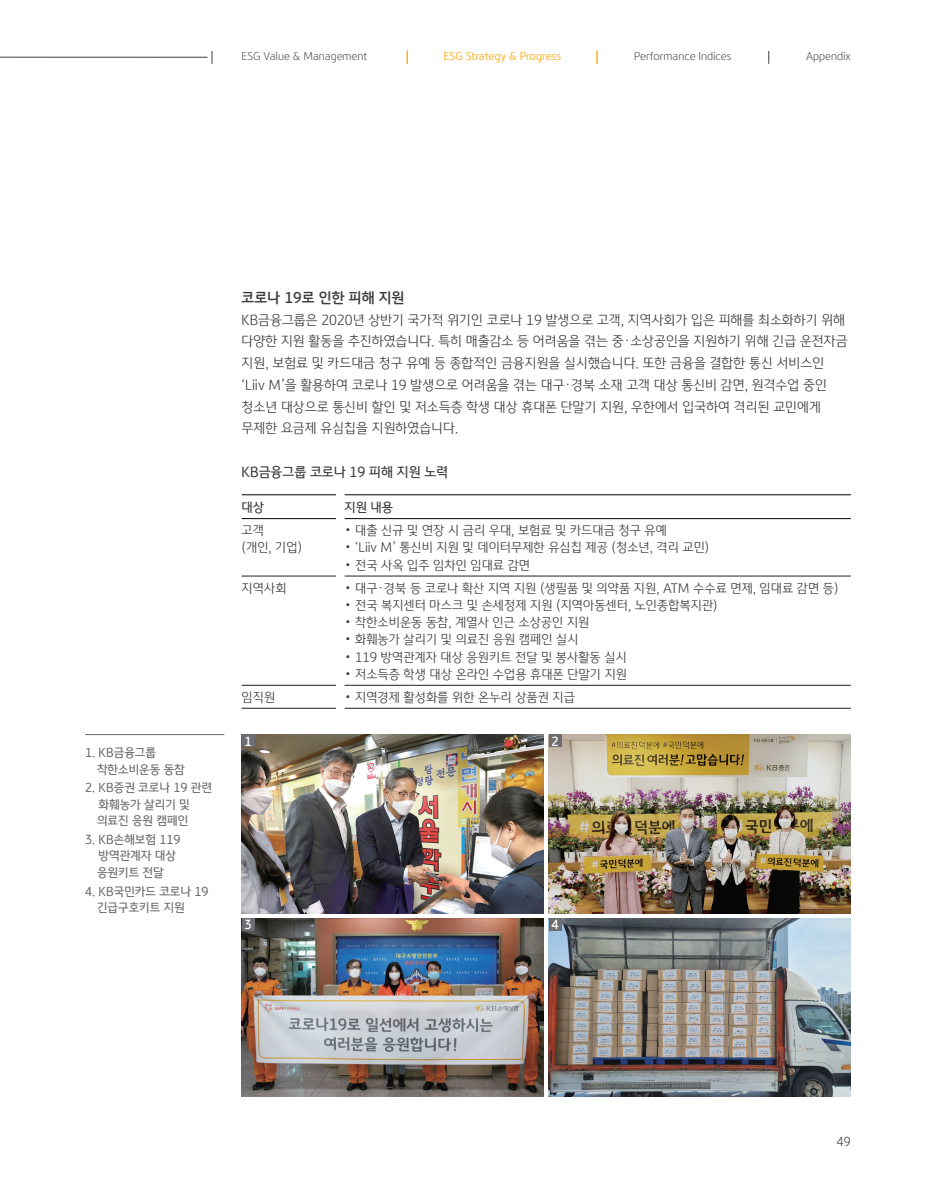
<style>
.page{position:relative;width:936px;height:1191px;background:#fff}
.page>*{position:absolute;margin:0;border:0;box-sizing:border-box;transform-origin:0 0}
.KB_본문제목_2{font:700 14.25px "KBFG Text";color:#3e3e3f}
.KB_본문_1{font:300 13.5px/21.8px "KBFG Text";color:#3e3e3f}
.KB_표_위_제목{font:500 13.5px "KBFG Text";color:#3e3e3f}
.KB_표본문{font:300 12.75px "KBFG Text";color:#3e3e3f}
.KB_표제목{font:500 12.75px "KBFG Text";color:#3e3e3f}
.KB_사진캡션{font:500 12px/16.5px "KBFG Text";color:#6c6d70}
.KB_표본문-2{font:700 12px "KBFG Text";color:#fff}
.t1{font:300 12px "KBFG Text";color:#3e3e3f}
.t2{font:300 10.5px "KBFG Text";color:#545557}
.t3{font:500 10.5px "KBFG Text";color:#fcb633}
</style>
<div class="page">
<svg style="left:768px;top:51px;width:1px;height:13px"></svg>
<svg style="left:212px;top:51px;width:1px;height:13px"></svg>
<hr style="left:0;top:57px;width:207px;height:1px;background:#3e3e3f">
<hr style="left:242px;top:494px;width:94px;height:1px;background:#231f20">
<hr style="left:344px;top:494px;width:506px;height:1px;background:#231f20">
<hr style="left:242px;top:518px;width:94px;height:1px;background:#231f20">
<hr style="left:344px;top:518px;width:506px;height:1px;background:#231f20">
<hr style="left:242px;top:576px;width:94px;height:1px;background:#231f20">
<hr style="left:344px;top:576px;width:506px;height:1px;background:#231f20">
<hr style="left:242px;top:685px;width:94px;height:1px;background:#231f20">
<hr style="left:344px;top:685px;width:506px;height:1px;background:#231f20">
<hr style="left:242px;top:708px;width:94px;height:1px;background:#231f20">
<hr style="left:344px;top:708px;width:506px;height:1px;background:#231f20">
<img style="left:242px;top:918px;width:301px;height:178px">
<img style="left:549px;top:918px;width:301px;height:178px">
<img style="left:242px;top:734px;width:301px;height:179px">
<img style="left:549px;top:734px;width:301px;height:179px">
<hr style="left:85px;top:734px;width:139px;height:1px;background:#6c6d70">
<div style="left:242px;top:734px;width:12px;height:13px;background:#6c6d70"></div>
<div style="left:242px;top:918px;width:12px;height:13px;background:#6c6d70"></div>
<div style="left:549px;top:734px;width:12px;height:13px;background:#6c6d70"></div>
<div style="left:549px;top:918px;width:12px;height:13px;background:#6c6d70"></div>
<svg style="left:406px;top:50px;width:2px;height:14px"></svg>
<svg style="left:596px;top:50px;width:1px;height:14px"></svg>
<p class="t2" style="left:242px;top:50px;width:127px">ESG Value &amp; Management</p>
<p class="t3" style="left:443px;top:50px;width:119px">ESG Strategy &amp; Progress</p>
<p class="t2" style="left:634px;top:50px;width:99px">Performance Indices</p>
<p class="t2" style="left:806px;top:50px;width:46px">Appendix</p>
<p class="KB_사진캡션" style="left:85px;top:744px;width:72px">1. KB금융그룹</p>
<p class="KB_사진캡션" style="left:97px;top:761px;width:89px">착한소비운동 동참</p>
<p class="KB_사진캡션" style="left:99px;top:779px;width:115px;text-indent:-13px">2. KB증권 코로나 19 관련 화훼농가 살리기 및</p>
<p class="KB_사진캡션" style="left:97px;top:812px;width:93px">의료진 응원 캠페인</p>
<p class="KB_사진캡션" style="left:99px;top:831px;width:84px;text-indent:-13px">3. KB손해보험 119 방역관계자 대상</p>
<p class="KB_사진캡션" style="left:97px;top:864px;width:68px">응원키트 전달</p>
<p class="KB_사진캡션" style="left:85px;top:882px;width:125px">4. KB국민카드 코로나 19</p>
<p class="KB_사진캡션" style="left:97px;top:899px;width:89px">긴급구호키트 지원</p>
<p class="KB_본문제목_2" style="left:242px;top:288px;width:164px">코로나 19로 인한 피해 지원</p>
<p class="KB_본문_1" style="left:242px;top:308px;width:607px">KB금융그룹은 2020년 상반기 국가적 위기인 코로나 19 발생으로 고객, 지역사회가 입은 피해를 최소화하기 위해 다양한 지원 활동을 추진하였습니다. 특히 매출감소 등 어려움을 겪는 중·소상공인을 지원하기 위해 긴급 운전자금 지원, 보험료 및 카드대금 청구 유예 등 종합적인 금융지원을 실시했습니다. 또한 금융을 결합한 통신 서비스인</p>
<p class="KB_본문_1" style="left:242px;top:374px;width:586px">‘Liiv M’을 활용하여 코로나 19 발생으로 어려움을 겪는 대구·경북 소재 고객 대상 통신비 감면, 원격수업 중인 청소년 대상으로 통신비 할인 및 저소득층 학생 대상 휴대폰 단말기 지원, 우한에서 입국하여 격리된 교민에게 무제한 요금제 유심칩을 지원하였습니다.</p>
<p class="KB_표_위_제목" style="left:242px;top:463px;width:208px">KB금융그룹 코로나 19 피해 지원 노력</p>
<p class="KB_표제목" style="left:242px;top:499px;width:24px">대상</p>
<p class="KB_표제목" style="left:344px;top:499px;width:50px">지원 내용</p>
<p class="KB_표본문" style="left:242px;top:522px;width:24px">고객</p>
<p class="KB_표본문" style="left:242px;top:539px;width:62px">(개인, 기업)</p>
<p class="KB_표본문" style="left:344px;top:522px;width:324px">∙ 대출 신규 및 연장 시 금리 우대, 보험료 및 카드대금 청구 유예</p>
<p class="KB_표본문" style="left:344px;top:539px;width:366px">∙ ‘Liiv M’ 통신비 지원 및 데이터무제한 유심칩 제공 (청소년, 격리 교민)</p>
<p class="KB_표본문" style="left:344px;top:557px;width:187px">∙ 전국 사옥 입주 임차인 임대료 감면</p>
<p class="KB_표본문" style="left:242px;top:580px;width:46px">지역사회</p>
<p class="KB_표본문" style="left:344px;top:580px;width:495px">∙ 대구·경북 등 코로나 확산 지역 지원 (생필품 및 의약품 지원, ATM 수수료 면제, 임대료 감면 등)</p>
<p class="KB_표본문" style="left:344px;top:597px;width:374px">∙ 전국 복지센터 마스크 및 손세정제 지원 (지역아동센터, 노인종합복지관)</p>
<p class="KB_표본문" style="left:344px;top:614px;width:246px">∙ 착한소비운동 동참, 계열사 인근 소상공인 지원</p>
<p class="KB_표본문" style="left:344px;top:631px;width:235px">∙ 화훼농가 살리기 및 의료진 응원 캠페인 실시</p>
<p class="KB_표본문" style="left:344px;top:649px;width:284px">∙ 119 방역관계자 대상 응원키트 전달 및 봉사활동 실시</p>
<p class="KB_표본문" style="left:344px;top:666px;width:284px">∙ 저소득층 학생 대상 온라인 수업용 휴대폰 단말기 지원</p>
<p class="KB_표본문" style="left:242px;top:689px;width:35px">임직원</p>
<p class="KB_표본문" style="left:344px;top:689px;width:232px">∙ 지역경제 활성화를 위한 온누리 상품권 지급</p>
<p class="KB_표본문-2" style="left:244px;top:733px;width:9px">1</p>
<p class="KB_표본문-2" style="left:244px;top:916px;width:9px">3</p>
<p class="KB_표본문-2" style="left:551px;top:733px;width:9px">2</p>
<p class="KB_표본문-2" style="left:551px;top:916px;width:9px">4</p>
<p class="t1" style="left:836px;top:1134px;width:15px">49</p>
</div>
